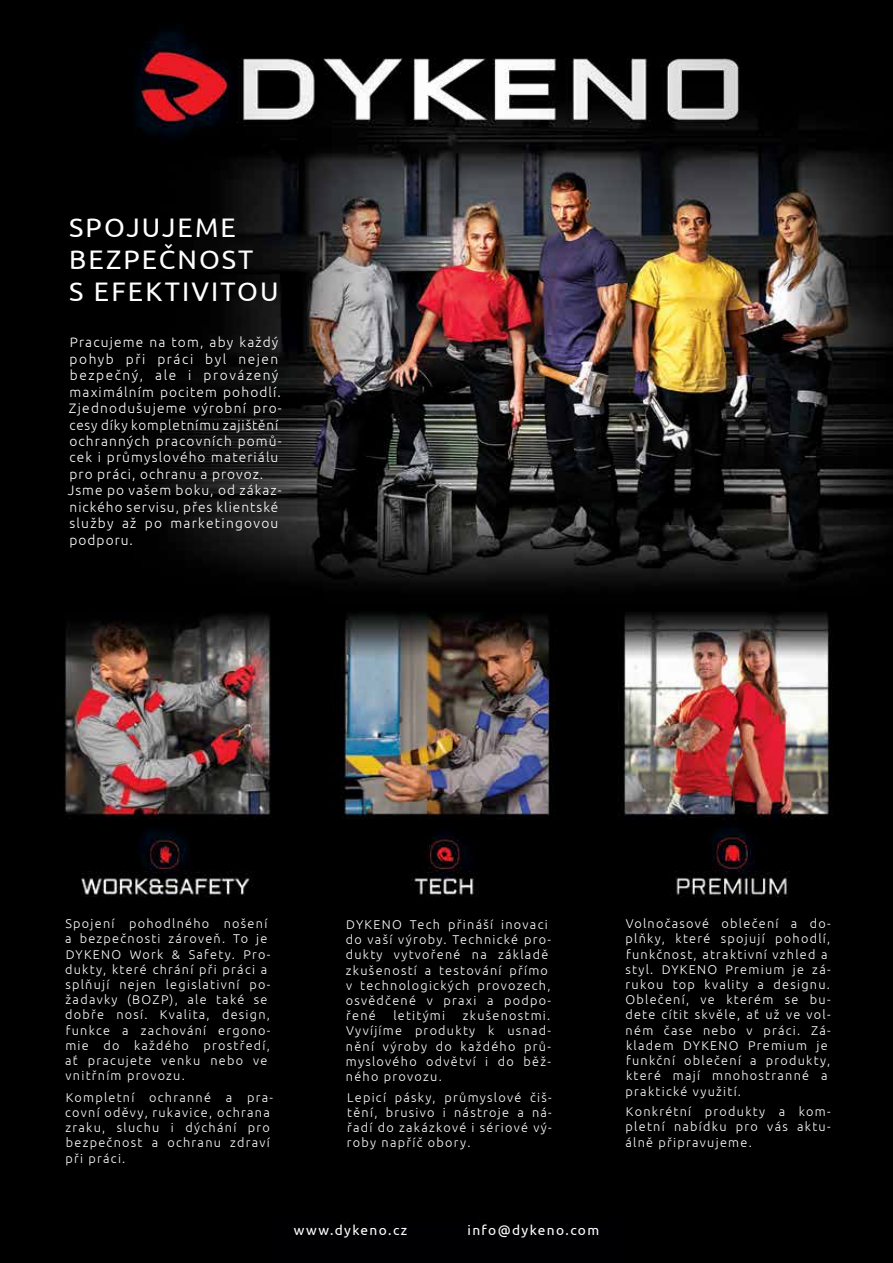
<style>
.page{position:relative;width:893px;height:1263px;background:#fff}
.page>*{position:absolute;margin:0;border:0;box-sizing:border-box;transform-origin:0 0}
.t1{font:26.85px/32.1px "Ubuntu";letter-spacing:.08em;color:#fff}
.t2{font:300 13.65px/16.5px "Ubuntu";letter-spacing:.08em;color:#fff}
.t3{font:13.65px "Ubuntu";letter-spacing:.1em;color:#fff}
.t4{font:300 12.75px/15.1px "Ubuntu";letter-spacing:.1em;color:#fff}
</style>
<div class="page">
<img style="left:0;top:0;width:893px;height:1263px">
<div style="left:275px;top:1224px;width:343px;height:36px;background:#000003"></div>
<h1 class="t1" style="left:69px;top:210px;width:211px">SPOJUJEME<br>BEZPEČNOST<br>S EFEKTIVITOU</h1>
<p class="t2" style="left:68px;top:334px;width:215px">Pracujeme na tom, aby každý pohyb při práci byl nejen bezpečný, ale i provázený maximálním pocitem pohodlí.<br>Zjednodušujeme výrobní pro&shy;cesy díky kompletnímu zajištění ochranných pracovních pomů&shy;cek i průmyslového materiálu pro práci, ochranu a provoz.<br>Jsme po vašem boku, od zákaz&shy;nického servisu, přes klientské služby až po marketingovou podporu.</p>
<p class="t4" style="left:65px;top:916px;width:207px">Spojení pohodlného nošení a bezpečnosti zároveň. To je<br>DYKENO Work &amp; Safety. Pro&shy;dukty, které chrání při práci a splňují nejen legislativní po&shy;žadavky (BOZP), ale také se dobře nosí. Kvalita, design, funkce a zachování ergono&shy;mie do každého prostředí, ať pracujete venku nebo ve vnitřním provozu.</p>
<p class="t4" style="left:65px;top:1089px;width:209px">Kompletní ochranné a pra&shy;covní oděvy, rukavice, ochrana zraku, sluchu i dýchání pro bezpečnost a ochranu zdraví při práci.</p>
<p class="t4" style="left:347px;top:1089px;width:207px;text-align:justify">Lepicí pásky, průmyslové čiš&shy;tění, brusivo i nástroje a ná&shy;řadí do zakázkové i sériové vý&shy;roby napříč obory.</p>
<p class="t4" style="left:346px;top:916px;width:207px">DYKENO Tech přináší inovaci do vaší výroby. Technické pro&shy;dukty vytvořené na základě zkušeností a testování přímo v technologických provozech, osvědčené v praxi a podpo&shy;řené</p>
<p class="t4" style="left:346px;top:1008px;width:207px;text-align:justify;text-indent:117px">zkušenostmi.<br>Vyvíjíme produkty k usnad&shy;nění výroby do každého prů&shy;myslového odvětví i do běž&shy;ného provozu.</p>
<p class="t4" style="left:393px;top:1008px;width:53px">letitými</p>
<p class="t3" style="left:294px;top:1222px;width:115px">www.dykeno.cz</p>
<p class="t3" style="left:468px;top:1222px;width:133px">info@dykeno.com</p>
<p class="t4" style="left:625px;top:916px;width:207px">Volnočasové oblečení a do&shy;plňky, které spojují pohodlí, funkčnost, atraktivní vzhled a styl. DYKENO Premium je zá&shy;rukou top kvality a designu.<br>Oblečení, ve kterém se bu&shy;dete cítit skvěle, ať už ve vol&shy;ném čase nebo v práci. Zá&shy;kladem DYKENO Premium je funkční oblečení a produkty, které mají mnohostranné a praktické využití.</p>
<p class="t4" style="left:625px;top:1104px;width:207px;text-align:justify">Konkrétní produkty a kom&shy;pletní nabídku pro vás aktu&shy;álně připravujeme.</p>
</div>
